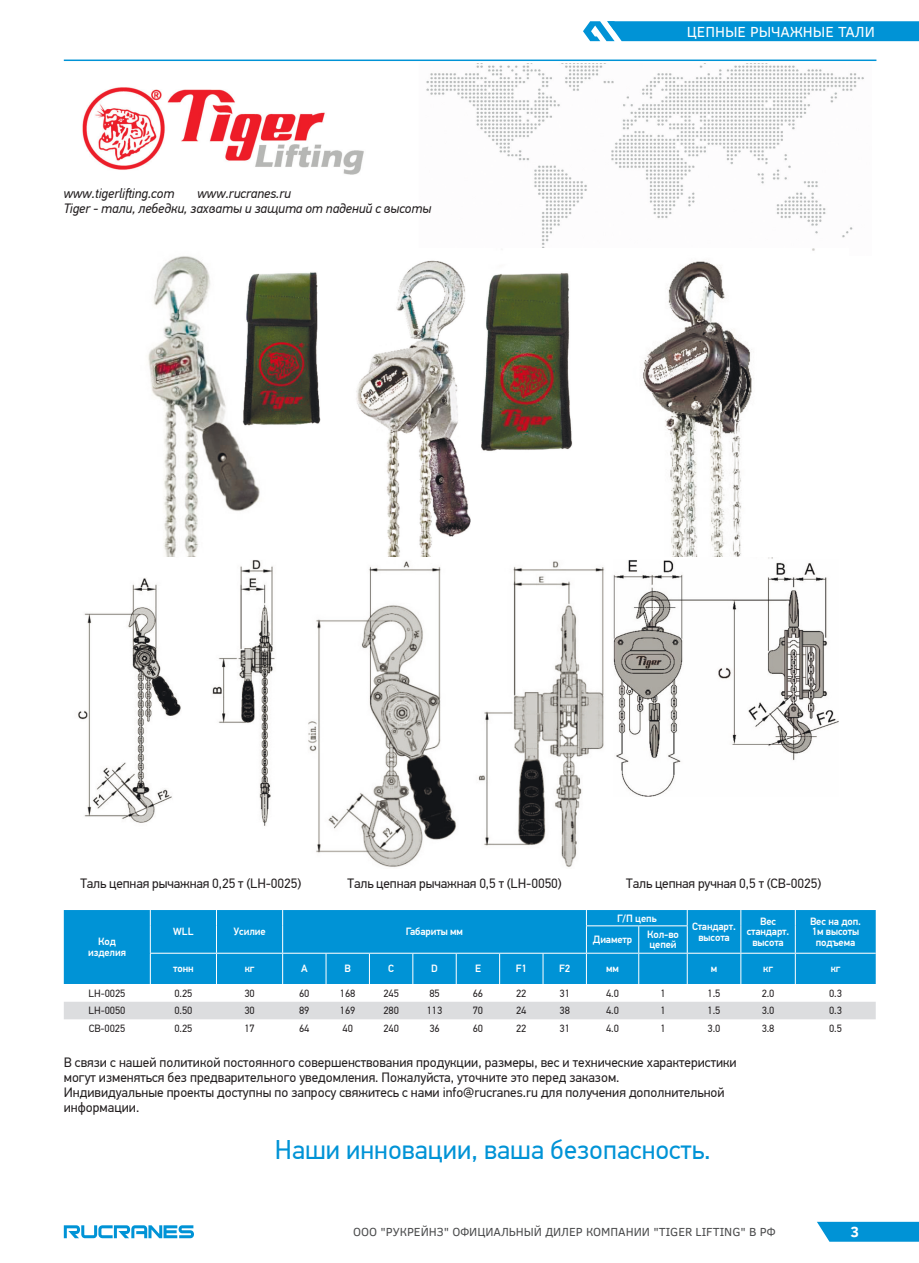
<style>
.page{position:relative;width:919px;height:1263px;background:#fff}
.page>*{position:absolute;margin:0;border:0;box-sizing:border-box;transform-origin:0 0}
.t1{font:27px "PF Din Text Pro";color:#0093d6}
.t2{font:15px "Clear Sans";color:#fff}
.t3{font:700 15px "Clear Sans";color:#fff}
.t4{font:13.5px/15px "PF Din Text Pro";color:#231f20}
.t5{font:italic 13.5px/15px "PF Din Text Pro";letter-spacing:-.01em;color:#231f20;text-align:center}
.t6{font:12px "Clear Sans";color:#4b4c4d}
.голова_таблицы{font:500 10.5px/10.5px "PF Din Text Pro";letter-spacing:-.01em;color:#fff;text-align:center}
.наборный_в_таблице{font:10.5px "PF Din Text Pro";letter-spacing:-.01em;color:#231f20}
</style>
<div class="page">
<svg style="left:583px;top:21px;width:335px;height:20px;background:#0e99d8"></svg>
<svg style="left:64px;top:1225px;width:130px;height:13px"></svg>
<svg style="left:817px;top:1222px;width:101px;height:20px;background:#129ad8"></svg>
<hr style="left:64px;top:60px;width:812px;height:1px;background:#0093d6">
<img style="left:82px;top:63px;width:782px;height:186px">
<img style="left:148px;top:249px;width:667px;height:308px">
<div style="left:64px;top:910px;width:86px;height:74px;background:#0093d6"></div>
<div style="left:64px;top:1002px;width:811px;height:17px;background:#dcdddf"></div>
<div style="left:150px;top:910px;width:725px;height:74px;background:#0093d6"></div>
<hr style="left:150px;top:953px;width:66px;height:1px;background:#fff">
<hr style="left:150px;top:953px;width:1px;height:31px;background:#fff">
<hr style="left:216px;top:953px;width:66px;height:1px;background:#fff">
<hr style="left:216px;top:953px;width:1px;height:31px;background:#fff">
<hr style="left:282px;top:953px;width:44px;height:1px;background:#fff">
<hr style="left:282px;top:953px;width:1px;height:31px;background:#fff">
<hr style="left:326px;top:953px;width:43px;height:1px;background:#fff">
<hr style="left:325px;top:953px;width:1px;height:31px;background:#fff">
<hr style="left:369px;top:953px;width:44px;height:1px;background:#fff">
<hr style="left:369px;top:953px;width:1px;height:31px;background:#fff">
<hr style="left:413px;top:953px;width:43px;height:1px;background:#fff">
<hr style="left:412px;top:953px;width:1px;height:31px;background:#fff">
<hr style="left:456px;top:953px;width:43px;height:1px;background:#fff">
<hr style="left:456px;top:953px;width:1px;height:31px;background:#fff">
<hr style="left:499px;top:953px;width:44px;height:1px;background:#fff">
<hr style="left:499px;top:953px;width:1px;height:31px;background:#fff">
<hr style="left:543px;top:953px;width:43px;height:1px;background:#fff">
<hr style="left:542px;top:953px;width:1px;height:31px;background:#fff">
<hr style="left:586px;top:953px;width:52px;height:1px;background:#fff">
<hr style="left:586px;top:953px;width:1px;height:31px;background:#fff">
<hr style="left:638px;top:953px;width:49px;height:1px;background:#fff">
<hr style="left:638px;top:953px;width:1px;height:31px;background:#fff">
<hr style="left:687px;top:953px;width:53px;height:1px;background:#fff">
<hr style="left:686px;top:953px;width:1px;height:31px;background:#fff">
<hr style="left:740px;top:953px;width:55px;height:1px;background:#fff">
<hr style="left:740px;top:953px;width:1px;height:31px;background:#fff">
<hr style="left:795px;top:953px;width:80px;height:1px;background:#fff">
<hr style="left:794px;top:953px;width:1px;height:31px;background:#fff">
<img style="left:78px;top:557px;width:760px;height:310px">
<p class="t5" style="left:64px;top:186px;width:112px">www.tigerlifting.com</p>
<p class="t5" style="left:64px;top:186px;width:369px">www.rucranes.ru<br>Tiger - тали, лебедки, захваты и защита от падений с высоты</p>
<p class="t2" style="left:686px;top:22px;width:189px">ЦЕПНЫЕ РЫЧАЖНЫЕ ТАЛИ</p>
<p class="t4" style="left:80px;top:876px;width:222px">Таль цепная рычажная 0,25 т (LH-0025)</p>
<p class="t4" style="left:347px;top:876px;width:216px">Таль цепная рычажная 0,5 т (LH-0050)</p>
<p class="t4" style="left:626px;top:876px;width:196px">Таль цепная ручная 0,5 т (CB-0025)</p>
<p class="голова_таблицы" style="left:98px;top:937px;width:19px">Код</p>
<p class="голова_таблицы" style="left:88px;top:947px;width:39px">изделия</p>
<p class="голова_таблицы" style="left:173px;top:926px;width:22px">WLL</p>
<p class="голова_таблицы" style="left:233px;top:926px;width:34px">Усилие</p>
<p class="голова_таблицы" style="left:406px;top:926px;width:59px">Габариты мм</p>
<p class="голова_таблицы" style="left:617px;top:913px;width:41px">Г/П цепь</p>
<p class="голова_таблицы" style="left:692px;top:921px;width:45px">Стандарт. высота</p>
<p class="голова_таблицы" style="left:746px;top:916px;width:44px">Вес стандарт. высота</p>
<p class="голова_таблицы" style="left:809px;top:916px;width:53px;text-align:left">Вес на доп.<br>1м высоты</p>
<p class="голова_таблицы" style="left:647px;top:929px;width:33px;text-align:left">Кол-во цепей</p>
<p class="голова_таблицы" style="left:592px;top:934px;width:41px">Диаметр</p>
<p class="голова_таблицы" style="left:815px;top:937px;width:41px">подъема</p>
<p class="голова_таблицы" style="left:173px;top:963px;width:22px">тонн</p>
<p class="голова_таблицы" style="left:245px;top:963px;width:11px">кг</p>
<p class="голова_таблицы" style="left:301px;top:963px;width:8px">A</p>
<p class="голова_таблицы" style="left:344px;top:963px;width:8px">B</p>
<p class="голова_таблицы" style="left:388px;top:963px;width:7px">C</p>
<p class="голова_таблицы" style="left:431px;top:963px;width:8px">D</p>
<p class="голова_таблицы" style="left:475px;top:963px;width:7px">E</p>
<p class="голова_таблицы" style="left:516px;top:963px;width:13px">F1</p>
<p class="голова_таблицы" style="left:559px;top:963px;width:13px">F2</p>
<p class="голова_таблицы" style="left:606px;top:963px;width:14px">мм</p>
<p class="голова_таблицы" style="left:710px;top:963px;width:8px">м</p>
<p class="голова_таблицы" style="left:763px;top:963px;width:11px">кг</p>
<p class="голова_таблицы" style="left:830px;top:963px;width:11px">кг</p>
<p class="наборный_в_таблице" style="left:89px;top:987px;width:38px">LH-0025</p>
<p class="наборный_в_таблице" style="left:174px;top:987px;width:19px">0.25</p>
<p class="наборный_в_таблице" style="left:244px;top:987px;width:12px">30</p>
<p class="наборный_в_таблице" style="left:299px;top:987px;width:12px">60</p>
<p class="наборный_в_таблице" style="left:340px;top:987px;width:17px">168</p>
<p class="наборный_в_таблице" style="left:383px;top:987px;width:17px">245</p>
<p class="наборный_в_таблице" style="left:429px;top:987px;width:12px">85</p>
<p class="наборный_в_таблице" style="left:472px;top:987px;width:12px">66</p>
<p class="наборный_в_таблице" style="left:516px;top:987px;width:12px">22</p>
<p class="наборный_в_таблице" style="left:559px;top:987px;width:12px">31</p>
<p class="наборный_в_таблице" style="left:606px;top:987px;width:14px">4.0</p>
<p class="наборный_в_таблице" style="left:660px;top:987px;width:7px">1</p>
<p class="наборный_в_таблице" style="left:707px;top:987px;width:14px">1.5</p>
<p class="наборный_в_таблице" style="left:761px;top:987px;width:14px">2.0</p>
<p class="наборный_в_таблице" style="left:829px;top:987px;width:14px">0.3</p>
<p class="наборный_в_таблице" style="left:89px;top:1004px;width:38px">LH-0050</p>
<p class="наборный_в_таблице" style="left:174px;top:1004px;width:19px">0.50</p>
<p class="наборный_в_таблице" style="left:244px;top:1004px;width:12px">30</p>
<p class="наборный_в_таблице" style="left:299px;top:1004px;width:12px">89</p>
<p class="наборный_в_таблице" style="left:340px;top:1004px;width:17px">169</p>
<p class="наборный_в_таблице" style="left:383px;top:1004px;width:17px">280</p>
<p class="наборный_в_таблице" style="left:427px;top:1004px;width:17px">113</p>
<p class="наборный_в_таблице" style="left:472px;top:1004px;width:12px">70</p>
<p class="наборный_в_таблице" style="left:516px;top:1004px;width:12px">24</p>
<p class="наборный_в_таблице" style="left:559px;top:1004px;width:12px">38</p>
<p class="наборный_в_таблице" style="left:606px;top:1004px;width:14px">4.0</p>
<p class="наборный_в_таблице" style="left:660px;top:1004px;width:7px">1</p>
<p class="наборный_в_таблице" style="left:707px;top:1004px;width:14px">1.5</p>
<p class="наборный_в_таблице" style="left:761px;top:1004px;width:14px">3.0</p>
<p class="наборный_в_таблице" style="left:829px;top:1004px;width:14px">0.3</p>
<p class="наборный_в_таблице" style="left:89px;top:1022px;width:38px">CB-0025</p>
<p class="наборный_в_таблице" style="left:174px;top:1022px;width:19px">0.25</p>
<p class="наборный_в_таблице" style="left:244px;top:1022px;width:12px">17</p>
<p class="наборный_в_таблице" style="left:299px;top:1022px;width:12px">64</p>
<p class="наборный_в_таблице" style="left:342px;top:1022px;width:12px">40</p>
<p class="наборный_в_таблице" style="left:383px;top:1022px;width:17px">240</p>
<p class="наборный_в_таблице" style="left:429px;top:1022px;width:12px">36</p>
<p class="наборный_в_таблице" style="left:472px;top:1022px;width:12px">60</p>
<p class="наборный_в_таблице" style="left:516px;top:1022px;width:12px">22</p>
<p class="наборный_в_таблице" style="left:559px;top:1022px;width:12px">31</p>
<p class="наборный_в_таблице" style="left:606px;top:1022px;width:14px">4.0</p>
<p class="наборный_в_таблице" style="left:660px;top:1022px;width:7px">1</p>
<p class="наборный_в_таблице" style="left:707px;top:1022px;width:14px">3.0</p>
<p class="наборный_в_таблице" style="left:761px;top:1022px;width:14px">3.8</p>
<p class="наборный_в_таблице" style="left:829px;top:1022px;width:14px">0.5</p>
<p class="t4" style="left:64px;top:1055px;width:674px">В связи с нашей политикой постоянного совершенствования продукции, размеры, вес и технические характеристики могут изменяться без предварительного уведомления. Пожалуйста, уточните это перед заказом.</p>
<p class="t4" style="left:64px;top:1085px;width:662px">Индивидуальные проекты доступны по запросу свяжитесь с нами info@rucranes.ru для получения дополнительной информации.</p>
<p class="t1" style="left:275px;top:1134px;width:437px">Наши инновации, ваша безопасность.</p>
<p class="t6" style="left:353px;top:1224px;width:424px">ООО "РУКРЕЙНЗ" ОФИЦИАЛЬНЫЙ ДИЛЕР КОМПАНИИ "TIGER LIFTING" В РФ</p>
<p class="t3" style="left:850px;top:1221px;width:10px">3</p>
</div>
